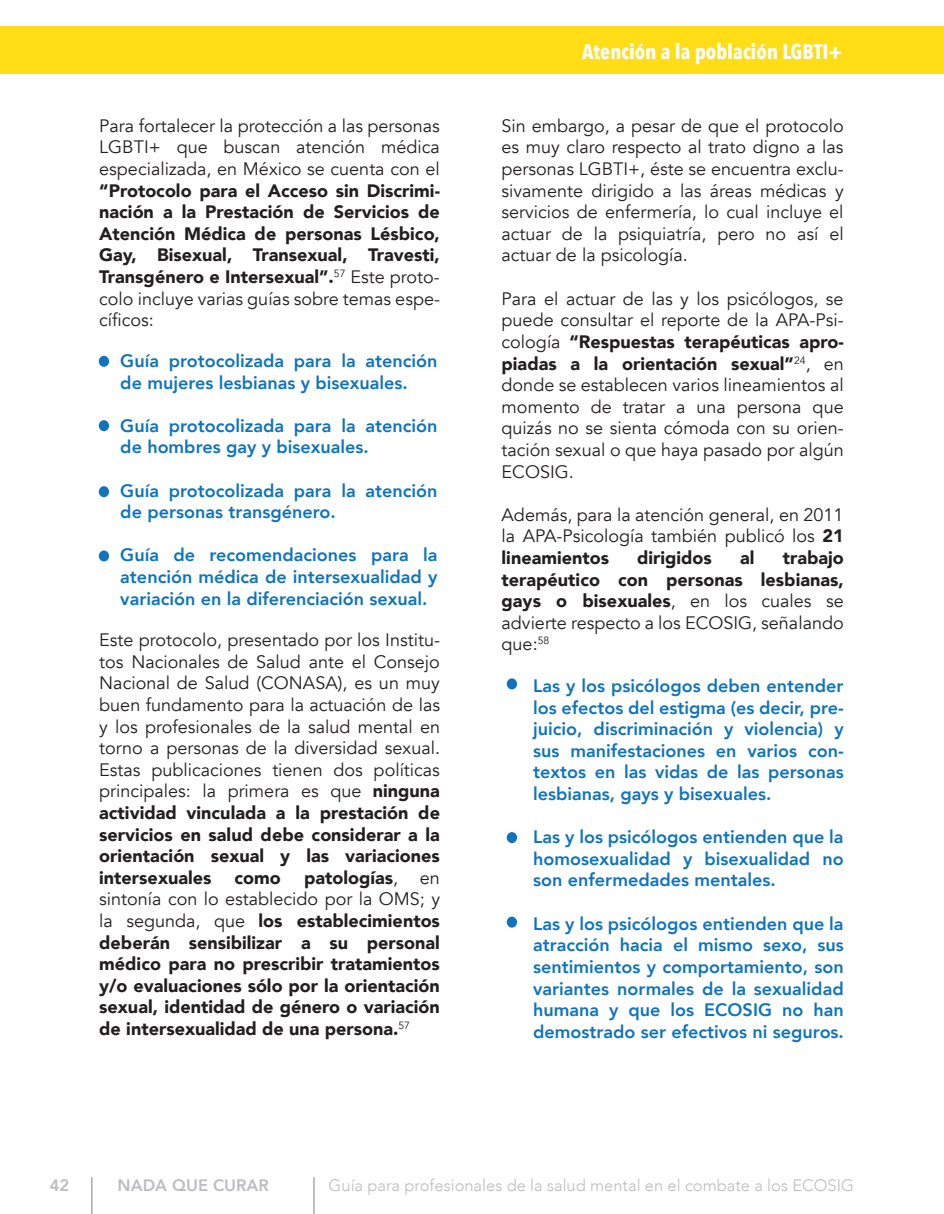
<style>
.page{position:relative;width:944px;height:1214px;background:#fff}
.page>*{position:absolute;margin:0;border:0;box-sizing:border-box;transform-origin:0 0}
.t1{font:700 21px "Avenir Next Condensed";color:#fff}
.t2{font:18px/21.6px "Avenir";color:#231f20;text-align:justify}
.t3{font:800 18px/21.6px "Avenir";color:#1074bc;text-align:justify}
.t4{font:900 18px/21.6px "Avenir";color:#231f20;text-align:justify}
.t5{font:300 16.5px "Avenir";color:#bcbdc0}
.t6{font:800 16.5px "Avenir";color:#bcbdc0}
.t7{font:10.5px "Avenir";color:#231f20}
.s1{font-weight:400}
.s2{font-weight:900}
</style>
<div class="page">
<div style="left:0;top:27px;width:944px;height:47px;background:#ffdd17"></div>
<hr style="left:313px;top:1177px;width:2px;height:37px;background:#a8a9ad">
<hr style="left:91px;top:1177px;width:2px;height:37px;background:#a8a9ad">
<div style="left:99px;top:356px;width:10px;height:11px;background:#1074bc;border-radius:50%"></div>
<div style="left:99px;top:420px;width:10px;height:11px;background:#1074bc;border-radius:50%"></div>
<div style="left:99px;top:486px;width:10px;height:11px;background:#1074bc;border-radius:50%"></div>
<div style="left:99px;top:550px;width:10px;height:11px;background:#1074bc;border-radius:50%"></div>
<div style="left:507px;top:678px;width:10px;height:11px;background:#1074bc;border-radius:50%"></div>
<div style="left:507px;top:832px;width:10px;height:11px;background:#1074bc;border-radius:50%"></div>
<div style="left:507px;top:916px;width:10px;height:11px;background:#1074bc;border-radius:50%"></div>
<p class="t1" style="left:582px;top:39px;width:262px">Atención a la población LGBTI+</p>
<p class="t2" style="left:99px;top:115px;width:342px">Para fortalecer la protección a las personas LGBTI+ que buscan atención médica especializada, en México se cuenta con el</p>
<p class="t4" style="left:99px;top:179px;width:342px">“Protocolo para el Acceso sin Discrimi&shy;nación a la Prestación de Servicios de Atención Médica de personas Lésbico, Gay, Bisexual, Transexual, Travesti, Transgénero e Intersexual”.<sup>57</sup> <span class="s1">Este proto&shy;colo incluye varias guías sobre temas espe&shy;cíficos:</span></p>
<p class="t3" style="left:120px;top:350px;width:319px">Guía protocolizada para la atención de mujeres lesbianas y bisexuales.</p>
<p class="t3" style="left:120px;top:415px;width:319px">Guía protocolizada para la atención de hombres gay y bisexuales.</p>
<p class="t3" style="left:120px;top:479px;width:319px">Guía protocolizada para la atención de personas transgénero.</p>
<p class="t3" style="left:120px;top:544px;width:319px">Guía de recomendaciones para la atención médica de intersexualidad y variación en la diferenciación sexual.</p>
<p class="t2" style="left:501px;top:115px;width:343px">Sin embargo, a pesar de que el protocolo es muy claro respecto al trato digno a las personas LGBTI+, éste se encuentra exclu&shy;sivamente dirigido a las áreas médicas y servicios de enfermería, lo cual incluye el actuar de la psiquiatría, pero no así el actuar de la psicología.</p>
<p class="t2" style="left:501px;top:288px;width:343px">Para el actuar de las y los psicólogos, se puede consultar el reporte de la APA-Psi&shy;cología <span class="s2">“Respuestas terapéuticas apro&shy;piadas a la orientación sexual”</span><sup>24</sup>, en donde se establecen varios lineamientos al momento de tratar a una persona que quizás no se sienta cómoda con su orien&shy;tación sexual o que haya pasado por algún ECOSIG.</p>
<p class="t2" style="left:501px;top:504px;width:343px">Además, para la atención general, en 2011 la APA-Psicología también publicó los <span class="s2">21 lineamientos</span></p>
<p class="t4" style="left:501px;top:546px;width:343px;text-indent:281px">trabajo terapéutico con personas lesbianas, gays o bisexuales<span class="s1">, en los cuales se advierte respecto a los ECOSIG, señalando que:</span></p>
<p class="t4" style="left:637px;top:546px;width:76px">dirigidos</p>
<p class="t4" style="left:740px;top:546px;width:16px">al</p>
<p class="t2" style="left:99px;top:629px;width:342px">Este protocolo, presentado por los Institu-</p>
<p class="t7" style="left:537px;top:634px;width:13px">58</p>
<p class="t2" style="left:99px;top:651px;width:342px">tos Nacionales de Salud ante el Consejo Nacional de Salud (CONASA), es un muy buen fundamento para la actuación de las y los profesionales de la salud mental en torno a personas de la diversidad sexual.<br>Estas publicaciones tienen dos políticas principales: la primera es que <span class="s2">ninguna actividad vinculada a la prestación de servicios en salud debe considerar a la orientación sexual y las variaciones intersexuales</span></p>
<p class="t3" style="left:533px;top:675px;width:312px">Las y los psicólogos deben entender los efectos del estigma (es decir, pre&shy;juicio, discriminación y violencia) y sus manifestaciones en varios con&shy;textos en las vidas de las personas lesbianas, gays y bisexuales.</p>
<p class="t3" style="left:533px;top:826px;width:312px">Las y los psicólogos entienden que la homosexualidad y bisexualidad no son enfermedades mentales.</p>
<p class="t3" style="left:533px;top:912px;width:312px">Las y los psicólogos entienden que la atracción hacia el mismo sexo, sus sentimientos y comportamiento, son variantes normales de la sexualidad humana y que los ECOSIG no han demostrado ser efectivos ni seguros.</p>
<p class="t4" style="left:99px;top:866px;width:342px;text-indent:205px">patologías<span class="s1">, en sintonía con lo establecido por la OMS; y la segunda, que</span> los establecimientos deberán sensibilizar a su personal médico para no prescribir tratamientos y/o evaluaciones sólo por la orientación sexual, identidad de género o variación de intersexualidad de una persona.<sup>57</sup></p>
<p class="t4" style="left:234px;top:866px;width:48px">como</p>
<p class="t6" style="left:50px;top:1172px;width:21px">42</p>
<p class="t6" style="left:118px;top:1172px;width:153px">NADA QUE CURAR</p>
<p class="t5" style="left:328px;top:1175px;width:526px">Guía para profesionales de la salud mental en el combate a los ECOSIG</p>
</div>
